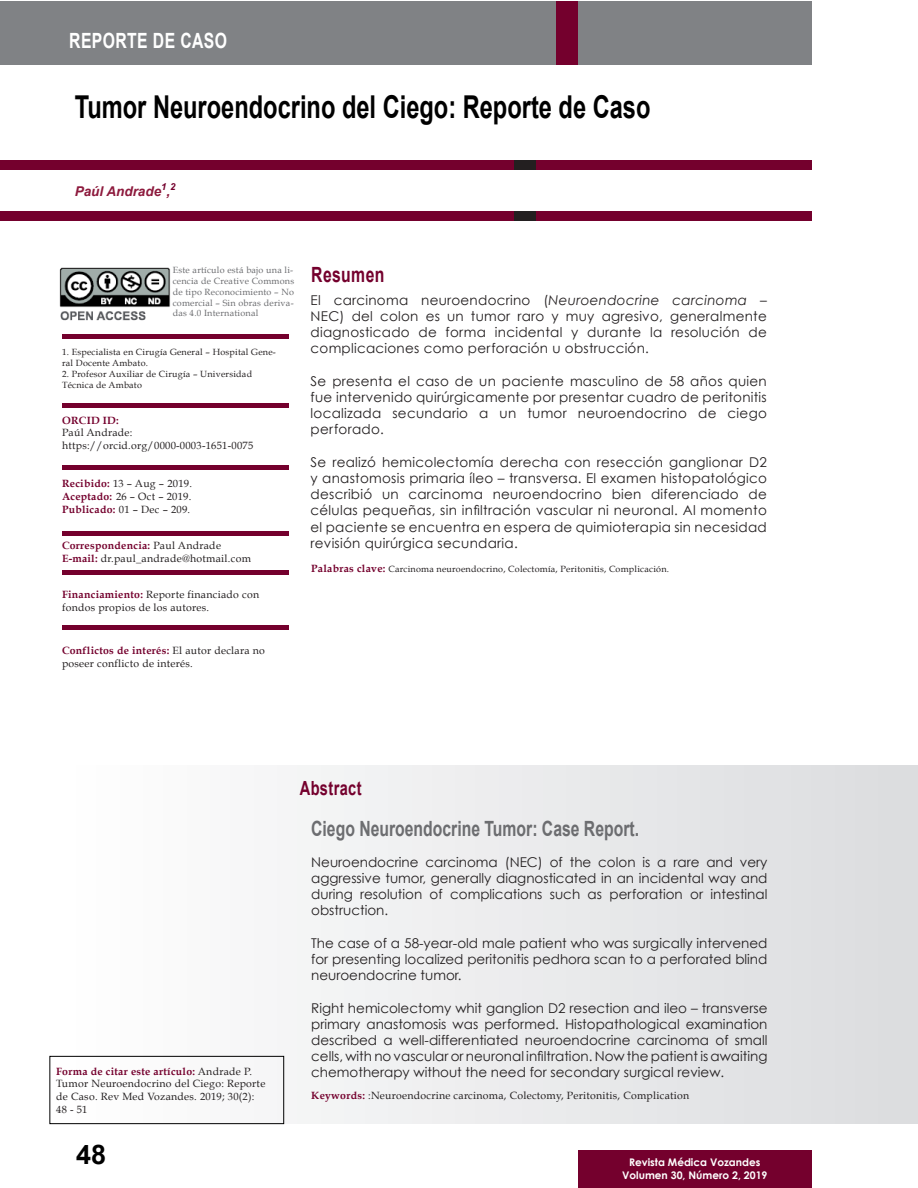
<style>
.page{position:relative;width:918px;height:1188px;background:#fff}
.page>*{position:absolute;margin:0;border:0;box-sizing:border-box;transform-origin:0 0}
.TÍTULO_AO{font:700 31.5px "Arial";color:#000;scale:.75 1}
.t1{font:700 27px "Arial";color:#000}
.TÍTULO_ABSTRACT{font:700 21px "Arial";color:#6c6d70;scale:.75 1}
.TÍTULO_SECCIÓN{font:700 21px "Arial";letter-spacing:.025em;color:#fff;scale:.75 1}
.RESUMEN_TÍTULO{font:700 21px "Arial";letter-spacing:.025em;color:#74002d;scale:.75 1}
.t2{font:700 19.5px "Arial";letter-spacing:.025em;color:#74002d;scale:.75 1}
.TEXTO_CUERPO2{font:13.5px/16.2px "Century Gothic";letter-spacing:.02em;color:#231f20;text-align:justify}
.ANIDADO_AUTORES{font:italic 700 13.5px "Arial";color:#8d1a3d}
.ANIDADO_RECIBIDO_ACE{font:10.5px/12.6px "Book Antiqua";letter-spacing:.025em;color:#231f20}
.ANIDADO_KW{font:10.5px "Book Antiqua";letter-spacing:.025em;color:#231f20}
.t3{font:700 10.5px "Century Gothic";color:#fff}
.ANIDADO_RECIBIDO_ACE-2{font:700 10.5px "Book Antiqua";letter-spacing:.025em;color:#74002d}
.t4{font:9px/10.8px "Book Antiqua";letter-spacing:.025em;color:#6c6d70;text-align:justify}
.PERTENENCIAS_AUTORES{font:9px/10.8px "Book Antiqua";letter-spacing:.025em;color:#231f20}
.ANIDADO_RECIBIDO_ACE-3{font:9px "Book Antiqua";letter-spacing:.025em;color:#231f20}
.s1{font-weight:700;color:#74002d}
.s2{font-weight:400;color:#231f20}
.s3{font-style:italic}
.s4{font-weight:700;font-size:10.5px;color:#74002d}
</style>
<div class="page">
<div style="left:62px;top:765px;width:856px;height:359px;background:linear-gradient(to right,#fefefe,#dbdcde)"></div>
<div style="left:0;top:211px;width:812px;height:10px;background:#74002d"></div>
<div style="left:0;top:160px;width:812px;height:10px;background:#74002d"></div>
<div style="left:514px;top:211px;width:21px;height:10px;background:#231f20"></div>
<div style="left:514px;top:160px;width:21px;height:10px;background:#231f20"></div>
<hr style="left:62px;top:334px;width:227px;height:4px;background:#74002d">
<hr style="left:62px;top:403px;width:227px;height:4px;background:#74002d">
<hr style="left:62px;top:531px;width:227px;height:4px;background:#74002d">
<hr style="left:62px;top:465px;width:227px;height:4px;background:#74002d">
<hr style="left:62px;top:571px;width:227px;height:4px;background:#74002d">
<hr style="left:62px;top:626px;width:227px;height:4px;background:#74002d">
<img style="left:59px;top:267px;width:112px;height:54px">
<div style="left:49px;top:1056px;width:235px;height:68px;border:1px solid #000"></div>
<div style="left:578px;top:1150px;width:234px;height:38px;background:#74002d"></div>
<div style="left:0;top:1px;width:812px;height:64px;background:#808285"></div>
<div style="left:557px;top:1px;width:21px;height:64px;background:#74002d"></div>
<p class="TÍTULO_SECCIÓN" style="left:69px;top:27px;width:212px">REPORTE DE CASO</p>
<p class="TÍTULO_AO" style="left:75px;top:87px;width:769px">Tumor Neuroendocrino del Ciego: Reporte de Caso</p>
<p class="ANIDADO_AUTORES" style="left:75px;top:182px;width:102px">Paúl Andrade<sup>1</sup>,<sup>2</sup></p>
<p class="t4" style="left:173px;top:265px;width:123px">Este artículo está bajo una li&shy;cencia de Creative Commons de tipo Reconocimiento – No comercial – Sin obras deriva&shy;das 4.0 International</p>
<p class="PERTENENCIAS_AUTORES" style="left:62px;top:347px;width:215px">1. Especialista en Cirugía General – Hospital Gene&shy;ral Docente Ambato.</p>
<p class="PERTENENCIAS_AUTORES" style="left:62px;top:368px;width:192px">2. Profesor Auxiliar de Cirugía – Universidad<br>Técnica de Ambato</p>
<p class="ANIDADO_RECIBIDO_ACE-2" style="left:62px;top:414px;width:58px">ORCID ID:</p>
<p class="ANIDADO_KW" style="left:62px;top:426px;width:72px">Paúl Andrade:</p>
<p class="ANIDADO_KW" style="left:62px;top:439px;width:193px">https://orcid.org/0000-0003-1651-0075</p>
<p class="ANIDADO_RECIBIDO_ACE" style="left:62px;top:478px;width:132px"><span class="s1">Recibido:</span> 13 – Aug – 2019.</p>
<p class="ANIDADO_RECIBIDO_ACE" style="left:62px;top:490px;width:131px"><span class="s1">Aceptado:</span> 26 – Oct – 2019.</p>
<p class="ANIDADO_RECIBIDO_ACE" style="left:62px;top:503px;width:130px"><span class="s1">Publicado:</span> 01 – Dec – 209.</p>
<p class="ANIDADO_RECIBIDO_ACE-2" style="left:62px;top:540px;width:161px">Correspondencia: <span class="s2">Paul Andrade</span></p>
<p class="ANIDADO_RECIBIDO_ACE" style="left:62px;top:552px;width:190px"><span class="s1">E-mail:</span> dr.paul_andrade@hotmail.com</p>
<p class="ANIDADO_RECIBIDO_ACE" style="left:62px;top:588px;width:199px"><span class="s1">Financiamiento:</span> Reporte financiado con fondos propios de los autores.</p>
<p class="ANIDADO_RECIBIDO_ACE" style="left:62px;top:645px;width:205px"><span class="s1">Conflictos de interés:</span> El autor declara no poseer conflicto de interés.</p>
<p class="RESUMEN_TÍTULO" style="left:311px;top:261px;width:99px">Resumen</p>
<p class="TEXTO_CUERPO2" style="left:311px;top:292px;width:458px">El carcinoma neuroendocrino (<span class="s3">Neuroendocrine carcinoma</span> – NEC) del colon es un tumor raro y muy agresivo, generalmente diagnosticado de forma incidental y durante la resolución de complicaciones como perforación u obstrucción.</p>
<p class="TEXTO_CUERPO2" style="left:311px;top:373px;width:458px">Se presenta el caso de un paciente masculino de 58 años quien fue intervenido quirúrgicamente por presentar cuadro de peritonitis localizada secundario a un tumor neuroendocrino de ciego perforado.</p>
<p class="TEXTO_CUERPO2" style="left:311px;top:454px;width:458px">Se realizó hemicolectomía derecha con resección ganglionar D2 y anastomosis primaria íleo – transversa. El examen histopatológico describió un carcinoma neuroendocrino bien diferenciado de células pequeñas, sin infiltración vascular ni neuronal. Al momento el paciente se encuentra en espera de quimioterapia sin necesidad revisión quirúrgica secundaria.</p>
<p class="ANIDADO_RECIBIDO_ACE-3" style="left:311px;top:563px;width:359px"><span class="s4">Palabras clave:</span> Carcinoma neuroendocrino, Colectomía, Peritonitis, Complicación.</p>
<p class="ANIDADO_RECIBIDO_ACE" style="left:56px;top:1065px;width:211px"><span class="s1">Forma de citar este artículo:</span> Andrade P.<br>Tumor Neuroendocrino del Ciego: Reporte de Caso. Rev Med Vozandes. 2019; 30(2):<br>48 - 51</p>
<p class="t1" style="left:76px;top:1136px;width:32px">48</p>
<p class="t2" style="left:300px;top:775px;width:84px">Abstract</p>
<p class="TÍTULO_ABSTRACT" style="left:311px;top:815px;width:439px">Ciego Neuroendocrine Tumor: Case Report.</p>
<p class="TEXTO_CUERPO2" style="left:311px;top:854px;width:458px">Neuroendocrine carcinoma (NEC) of the colon is a rare and very aggressive tumor, generally diagnosticated in an incidental way and during resolution of complications such as perforation or intestinal obstruction.</p>
<p class="TEXTO_CUERPO2" style="left:311px;top:935px;width:458px">The case of a 58-year-old male patient who was surgically intervened for presenting localized peritonitis pedhora scan to a perforated blind neuroendocrine tumor.</p>
<p class="TEXTO_CUERPO2" style="left:311px;top:999px;width:458px">Right hemicolectomy whit ganglion D2 resection and ileo – transverse primary anastomosis was performed. Histopathological examination described a well-differentiated neuroendocrine carcinoma of small cells, with no vascular or neuronal infiltration. Now the patient is awaiting chemotherapy without the need for secondary surgical review.</p>
<p class="ANIDADO_RECIBIDO_ACE" style="left:311px;top:1089px;width:380px"><span class="s1">Keywords:</span> :Neuroendocrine carcinoma, Colectomy, Peritonitis, Complication</p>
<p class="t3" style="left:629px;top:1156px;width:133px">Revista Médica Vozandes</p>
<p class="t3" style="left:622px;top:1168px;width:147px">Volumen 30, Número 2, 2019</p>
</div>
